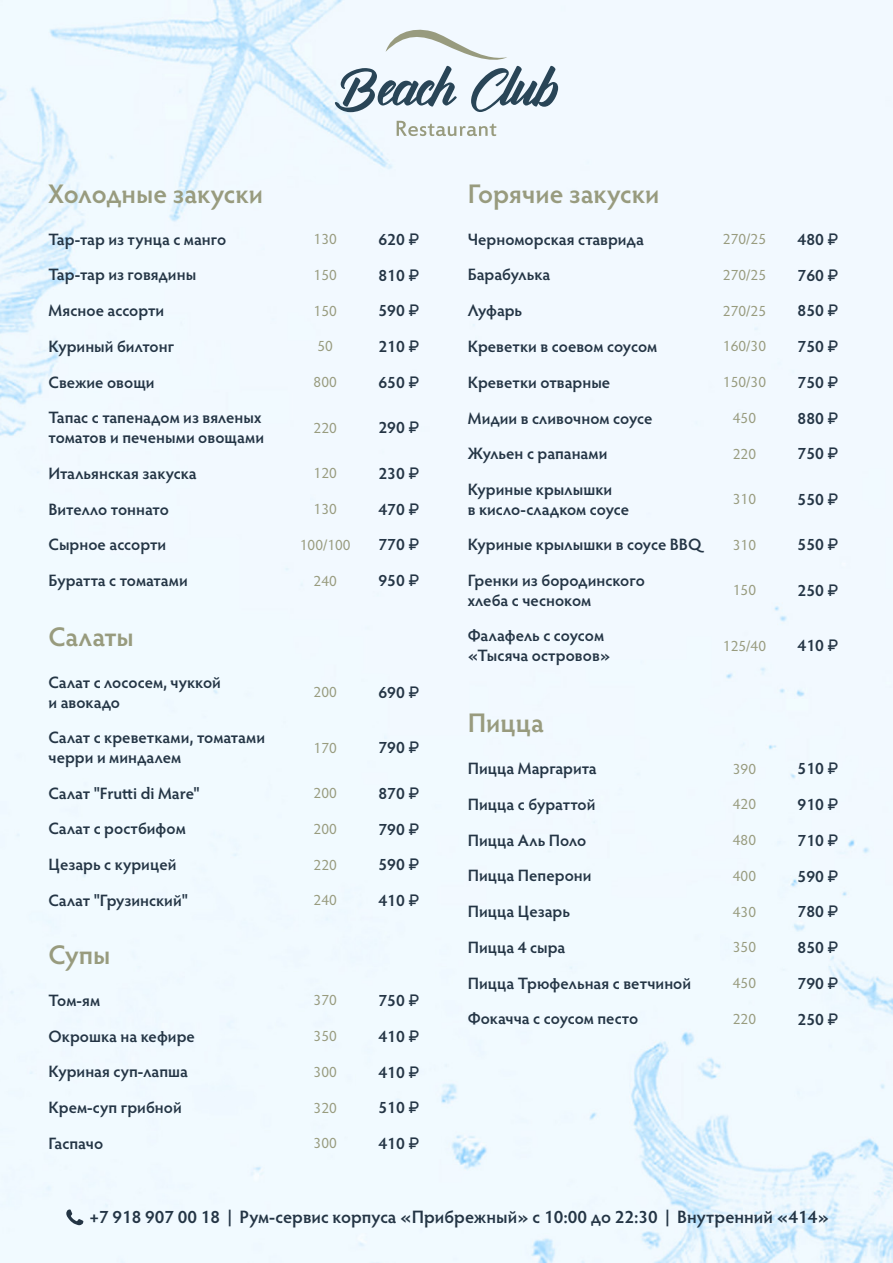
<style>
.page{position:relative;width:893px;height:1263px;background:#f1f9ff}
.page>*{position:absolute;margin:0;border:0;box-sizing:border-box;transform-origin:0 0}
.Раздел_меню{font:600 27px "Hypatia Sans Pro";color:#989b7e}
.t1{font:600 18px "Hypatia Sans Pro";color:#243545}
.Название_блюда{font:600 16.5px/19.8px "Hypatia Sans Pro";color:#243545}
.Цена{font:600 16.5px "Hypatia Sans Pro";color:#243545}
.Выход__г{font:15px "Hypatia Sans Pro";color:#989b7e}
.s1{font-family:"MADE Evolve Sans";font-weight:500}
</style>
<div class="page">
<svg style="left:397px;top:121px;width:99px;height:15px"></svg>
<svg style="left:335px;top:26px;width:223px;height:86px"></svg>
<svg style="left:66px;top:1209px;width:17px;height:16px"></svg>
<p class="Раздел_меню" style="left:49px;top:175px;width:216px">Холодные закуски</p>
<p class="Название_блюда" style="left:49px;top:228px;width:179px">Тар-тар из тунца с манго</p>
<p class="Выход__г" style="left:314px;top:229px;width:25px">130</p>
<p class="Цена" style="left:378px;top:228px;width:42px">620 <span class="s1">₽</span></p>
<p class="Название_блюда" style="left:49px;top:264px;width:149px">Тар-тар из говядины</p>
<p class="Выход__г" style="left:314px;top:265px;width:25px">150</p>
<p class="Цена" style="left:378px;top:263px;width:42px">810 <span class="s1">₽</span></p>
<p class="Название_блюда" style="left:49px;top:300px;width:117px">Мясное ассорти</p>
<p class="Выход__г" style="left:314px;top:300px;width:25px">150</p>
<p class="Цена" style="left:378px;top:299px;width:42px">590 <span class="s1">₽</span></p>
<p class="Название_блюда" style="left:49px;top:336px;width:127px">Куриный билтонг</p>
<p class="Выход__г" style="left:318px;top:336px;width:17px">50</p>
<p class="Цена" style="left:378px;top:335px;width:42px">210 <span class="s1">₽</span></p>
<p class="Название_блюда" style="left:49px;top:371px;width:108px">Свежие овощи</p>
<p class="Выход__г" style="left:314px;top:372px;width:25px">800</p>
<p class="Цена" style="left:378px;top:371px;width:42px">650 <span class="s1">₽</span></p>
<p class="Название_блюда" style="left:49px;top:407px;width:217px">Тапас с тапенадом из вяленых томатов и печеными овощами</p>
<p class="Выход__г" style="left:314px;top:418px;width:25px">220</p>
<p class="Цена" style="left:378px;top:416px;width:42px">290 <span class="s1">₽</span></p>
<p class="Название_блюда" style="left:49px;top:463px;width:150px">Итальянская закуска</p>
<p class="Выход__г" style="left:314px;top:463px;width:25px">120</p>
<p class="Цена" style="left:378px;top:462px;width:42px">230 <span class="s1">₽</span></p>
<p class="Название_блюда" style="left:49px;top:498px;width:122px">Вителло тоннато</p>
<p class="Выход__г" style="left:314px;top:499px;width:25px">130</p>
<p class="Цена" style="left:378px;top:498px;width:42px">470 <span class="s1">₽</span></p>
<p class="Название_блюда" style="left:49px;top:534px;width:119px">Сырное ассорти</p>
<p class="Выход__г" style="left:300px;top:535px;width:52px">100/100</p>
<p class="Цена" style="left:378px;top:533px;width:42px">770 <span class="s1">₽</span></p>
<p class="Название_блюда" style="left:49px;top:570px;width:141px">Буратта с томатами</p>
<p class="Выход__г" style="left:314px;top:570px;width:25px">240</p>
<p class="Цена" style="left:378px;top:569px;width:42px">950 <span class="s1">₽</span></p>
<p class="Раздел_меню" style="left:49px;top:618px;width:87px">Салаты</p>
<p class="Название_блюда" style="left:49px;top:672px;width:174px">Салат с лососем, чуккой и авокадо</p>
<p class="Выход__г" style="left:314px;top:682px;width:25px">200</p>
<p class="Цена" style="left:378px;top:681px;width:42px">690 <span class="s1">₽</span></p>
<p class="Название_блюда" style="left:49px;top:727px;width:218px">Салат с креветками, томатами черри и миндалем</p>
<p class="Выход__г" style="left:314px;top:737px;width:25px">170</p>
<p class="Цена" style="left:378px;top:736px;width:42px">790 <span class="s1">₽</span></p>
<p class="Название_блюда" style="left:49px;top:782px;width:153px">Салат "Frutti di Mare"</p>
<p class="Выход__г" style="left:314px;top:783px;width:25px">200</p>
<p class="Цена" style="left:378px;top:782px;width:42px">870 <span class="s1">₽</span></p>
<p class="Название_блюда" style="left:49px;top:818px;width:139px">Салат с ростбифом</p>
<p class="Выход__г" style="left:314px;top:819px;width:25px">200</p>
<p class="Цена" style="left:378px;top:817px;width:42px">790 <span class="s1">₽</span></p>
<p class="Название_блюда" style="left:49px;top:854px;width:129px">Цезарь с курицей</p>
<p class="Выход__г" style="left:314px;top:854px;width:25px">220</p>
<p class="Цена" style="left:378px;top:853px;width:42px">590 <span class="s1">₽</span></p>
<p class="Название_блюда" style="left:49px;top:890px;width:141px">Салат "Грузинский"</p>
<p class="Выход__г" style="left:314px;top:890px;width:25px">240</p>
<p class="Цена" style="left:378px;top:889px;width:42px">410 <span class="s1">₽</span></p>
<p class="Раздел_меню" style="left:49px;top:936px;width:64px">Супы</p>
<p class="Название_блюда" style="left:49px;top:990px;width:53px">Том-ям</p>
<p class="Выход__г" style="left:314px;top:990px;width:25px">370</p>
<p class="Цена" style="left:378px;top:989px;width:42px">750 <span class="s1">₽</span></p>
<p class="Название_блюда" style="left:49px;top:1025px;width:148px">Окрошка на кефире</p>
<p class="Выход__г" style="left:314px;top:1026px;width:25px">350</p>
<p class="Цена" style="left:378px;top:1025px;width:42px">410 <span class="s1">₽</span></p>
<p class="Название_блюда" style="left:49px;top:1061px;width:141px">Куриная суп-лапша</p>
<p class="Выход__г" style="left:314px;top:1062px;width:25px">300</p>
<p class="Цена" style="left:378px;top:1060px;width:42px">410 <span class="s1">₽</span></p>
<p class="Название_блюда" style="left:49px;top:1097px;width:135px">Крем-суп грибной</p>
<p class="Выход__г" style="left:314px;top:1097px;width:25px">320</p>
<p class="Цена" style="left:378px;top:1096px;width:42px">510 <span class="s1">₽</span></p>
<p class="Название_блюда" style="left:49px;top:1133px;width:56px">Гаспачо</p>
<p class="Выход__г" style="left:314px;top:1133px;width:25px">300</p>
<p class="Цена" style="left:378px;top:1132px;width:42px">410 <span class="s1">₽</span></p>
<p class="Раздел_меню" style="left:468px;top:175px;width:193px">Горячие закуски</p>
<p class="Название_блюда" style="left:468px;top:228px;width:178px">Черноморская ставрида</p>
<p class="Выход__г" style="left:723px;top:229px;width:45px">270/25</p>
<p class="Цена" style="left:798px;top:228px;width:42px">480 <span class="s1">₽</span></p>
<p class="Название_блюда" style="left:468px;top:264px;width:84px">Барабулька</p>
<p class="Выход__г" style="left:723px;top:265px;width:45px">270/25</p>
<p class="Цена" style="left:798px;top:263px;width:42px">760 <span class="s1">₽</span></p>
<p class="Название_блюда" style="left:468px;top:300px;width:56px">Луфарь</p>
<p class="Выход__г" style="left:723px;top:300px;width:45px">270/25</p>
<p class="Цена" style="left:798px;top:299px;width:42px">850 <span class="s1">₽</span></p>
<p class="Название_блюда" style="left:468px;top:336px;width:191px">Креветки в соевом соусом</p>
<p class="Выход__г" style="left:723px;top:336px;width:45px">160/30</p>
<p class="Цена" style="left:798px;top:335px;width:42px">750 <span class="s1">₽</span></p>
<p class="Название_блюда" style="left:468px;top:371px;width:144px">Креветки отварные</p>
<p class="Выход__г" style="left:723px;top:372px;width:45px">150/30</p>
<p class="Цена" style="left:798px;top:371px;width:42px">750 <span class="s1">₽</span></p>
<p class="Название_блюда" style="left:468px;top:407px;width:186px">Мидии в сливочном соусе</p>
<p class="Выход__г" style="left:733px;top:408px;width:25px">450</p>
<p class="Цена" style="left:798px;top:407px;width:42px">880 <span class="s1">₽</span></p>
<p class="Название_блюда" style="left:468px;top:443px;width:141px">Жульен с рапанами</p>
<p class="Выход__г" style="left:733px;top:443px;width:25px">220</p>
<p class="Цена" style="left:798px;top:442px;width:42px">750 <span class="s1">₽</span></p>
<p class="Название_блюда" style="left:468px;top:479px;width:163px">Куриные крылышки<br>в кисло-сладком соусе</p>
<p class="Выход__г" style="left:733px;top:489px;width:25px">310</p>
<p class="Цена" style="left:798px;top:488px;width:42px">550 <span class="s1">₽</span></p>
<p class="Название_блюда" style="left:468px;top:534px;width:235px">Куриные крылышки в соусе BBQ</p>
<p class="Выход__г" style="left:733px;top:535px;width:25px">310</p>
<p class="Цена" style="left:798px;top:533px;width:42px">550 <span class="s1">₽</span></p>
<p class="Название_блюда" style="left:468px;top:570px;width:179px">Гренки из бородинского хлеба с чесноком</p>
<p class="Выход__г" style="left:733px;top:580px;width:25px">150</p>
<p class="Цена" style="left:798px;top:579px;width:42px">250 <span class="s1">₽</span></p>
<p class="Название_блюда" style="left:468px;top:625px;width:144px">Фалафель с соусом «Тысяча островов»</p>
<p class="Выход__г" style="left:723px;top:635px;width:45px">125/40</p>
<p class="Цена" style="left:798px;top:634px;width:42px">410 <span class="s1">₽</span></p>
<p class="Раздел_меню" style="left:468px;top:704px;width:78px">Пицца</p>
<p class="Название_блюда" style="left:468px;top:758px;width:130px">Пицца Маргарита</p>
<p class="Выход__г" style="left:733px;top:758px;width:25px">390</p>
<p class="Цена" style="left:798px;top:757px;width:42px">510 <span class="s1">₽</span></p>
<p class="Название_блюда" style="left:468px;top:794px;width:129px">Пицца с бураттой</p>
<p class="Выход__г" style="left:733px;top:794px;width:25px">420</p>
<p class="Цена" style="left:798px;top:793px;width:42px">910 <span class="s1">₽</span></p>
<p class="Название_блюда" style="left:468px;top:829px;width:120px">Пицца Аль Поло</p>
<p class="Выход__г" style="left:733px;top:830px;width:25px">480</p>
<p class="Цена" style="left:798px;top:829px;width:42px">710 <span class="s1">₽</span></p>
<p class="Название_блюда" style="left:468px;top:865px;width:125px">Пицца Пеперони</p>
<p class="Выход__г" style="left:733px;top:866px;width:25px">400</p>
<p class="Цена" style="left:798px;top:864px;width:42px">590 <span class="s1">₽</span></p>
<p class="Название_блюда" style="left:468px;top:901px;width:104px">Пицца Цезарь</p>
<p class="Выход__г" style="left:733px;top:901px;width:25px">430</p>
<p class="Цена" style="left:798px;top:900px;width:42px">780 <span class="s1">₽</span></p>
<p class="Название_блюда" style="left:468px;top:937px;width:99px">Пицца 4 сыра</p>
<p class="Выход__г" style="left:733px;top:937px;width:25px">350</p>
<p class="Цена" style="left:798px;top:936px;width:42px">850 <span class="s1">₽</span></p>
<p class="Название_блюда" style="left:468px;top:972px;width:225px">Пицца Трюфельная с ветчиной</p>
<p class="Выход__г" style="left:733px;top:973px;width:25px">450</p>
<p class="Цена" style="left:798px;top:972px;width:42px">790 <span class="s1">₽</span></p>
<p class="Название_блюда" style="left:468px;top:1008px;width:172px">Фокачча с соусом песто</p>
<p class="Выход__г" style="left:733px;top:1009px;width:25px">220</p>
<p class="Цена" style="left:798px;top:1007px;width:42px">250 <span class="s1">₽</span></p>
<p class="t1" style="left:89px;top:1204px;width:741px">+7 918 907 00 18 | Рум-сервис корпуса «Прибрежный» с 10:00 до 22:30 | Внутренний «414»</p>
</div>
